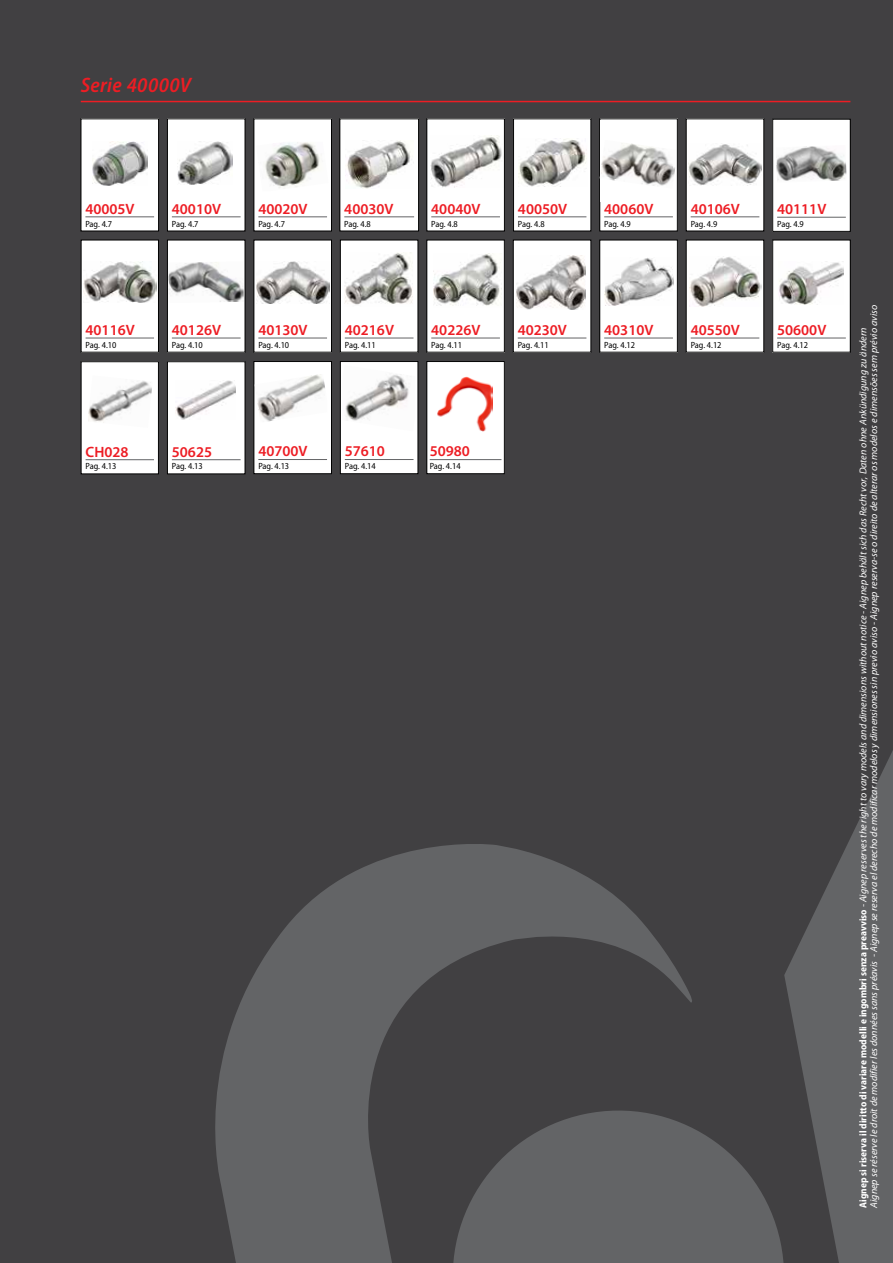
<style>
.page{position:relative;width:893px;height:1263px;background:#414042}
.page>*{position:absolute;margin:0;border:0;box-sizing:border-box;transform-origin:0 0}
.t1{font:italic 600 semi-condensed 21px "Myriad Pro";letter-spacing:.02em;color:#ed1d24}
.t2{font:600 15px "Myriad Pro";color:#ed1d24}
.t3{font:italic 10.05px/10.5px "Myriad Pro";color:#fff}
.t4{font:semi-condensed 9px "Myriad Pro";color:#000}
.s1{font-weight:700;font-style:normal;font-stretch:semi-condensed}
</style>
<div class="page">
<svg style="left:215px;top:844px;width:330px;height:419px;fill:#636466"></svg>
<svg style="left:437px;top:1095px;width:108px;height:168px"></svg>
<svg style="left:545px;top:753px;width:347px;height:510px"></svg>
<hr style="left:81px;top:101px;width:769px;height:1px;background:#ed1d24">
<div style="left:254px;top:119px;width:77px;height:112px;background:#fff"></div>
<hr style="left:258px;top:217px;width:69px;height:1px;background:#636466">
<div style="left:254px;top:119px;width:78px;height:112px;border:1px solid #000"></div>
<div style="left:81px;top:119px;width:78px;height:112px;background:#fff"></div>
<hr style="left:85px;top:217px;width:69px;height:1px;background:#636466">
<div style="left:81px;top:119px;width:78px;height:112px;border:1px solid #000"></div>
<div style="left:340px;top:119px;width:79px;height:112px;background:#fff"></div>
<hr style="left:344px;top:217px;width:70px;height:1px;background:#636466">
<div style="left:340px;top:119px;width:79px;height:112px;border:1px solid #000"></div>
<div style="left:167px;top:119px;width:78px;height:112px;background:#fff"></div>
<hr style="left:172px;top:217px;width:69px;height:1px;background:#636466">
<div style="left:167px;top:119px;width:78px;height:112px;border:1px solid #000"></div>
<img style="left:346px;top:141px;width:64px;height:48px">
<img style="left:178px;top:141px;width:55px;height:43px">
<div style="left:427px;top:119px;width:77px;height:112px;background:#fff"></div>
<hr style="left:431px;top:217px;width:69px;height:1px;background:#636466">
<div style="left:427px;top:119px;width:78px;height:112px;border:1px solid #000"></div>
<img style="left:431px;top:135px;width:73px;height:52px">
<div style="left:513px;top:119px;width:78px;height:112px;background:#fff"></div>
<hr style="left:518px;top:217px;width:68px;height:1px;background:#636466">
<div style="left:513px;top:119px;width:78px;height:112px;border:1px solid #000"></div>
<div style="left:600px;top:119px;width:77px;height:112px;background:#fff"></div>
<hr style="left:604px;top:217px;width:69px;height:1px;background:#636466">
<img style="left:518px;top:138px;width:69px;height:49px">
<div style="left:686px;top:119px;width:78px;height:112px;background:#fff"></div>
<hr style="left:691px;top:217px;width:68px;height:1px;background:#636466">
<div style="left:773px;top:119px;width:77px;height:112px;background:#fff"></div>
<hr style="left:777px;top:217px;width:69px;height:1px;background:#636466">
<div style="left:772px;top:119px;width:78px;height:113px;border:1px solid #000"></div>
<img style="left:688px;top:144px;width:73px;height:42px">
<img style="left:776px;top:146px;width:71px;height:35px">
<div style="left:81px;top:240px;width:77px;height:112px;background:#fff"></div>
<hr style="left:86px;top:338px;width:68px;height:1px;background:#636466">
<div style="left:81px;top:240px;width:78px;height:112px;border:1px solid #000"></div>
<div style="left:167px;top:240px;width:78px;height:112px;background:#fff"></div>
<hr style="left:172px;top:338px;width:69px;height:1px;background:#636466">
<div style="left:167px;top:240px;width:78px;height:112px;border:1px solid #000"></div>
<img style="left:168px;top:261px;width:76px;height:42px">
<div style="left:254px;top:240px;width:77px;height:112px;background:#fff"></div>
<hr style="left:258px;top:338px;width:69px;height:1px;background:#636466">
<div style="left:254px;top:240px;width:78px;height:112px;border:1px solid #000"></div>
<img style="left:256px;top:262px;width:74px;height:41px">
<div style="left:340px;top:240px;width:78px;height:112px;background:#fff"></div>
<hr style="left:345px;top:338px;width:68px;height:1px;background:#636466">
<div style="left:340px;top:240px;width:78px;height:112px;border:1px solid #000"></div>
<div style="left:427px;top:240px;width:77px;height:112px;background:#fff"></div>
<hr style="left:431px;top:338px;width:69px;height:1px;background:#636466">
<div style="left:427px;top:240px;width:78px;height:112px;border:1px solid #000"></div>
<div style="left:513px;top:240px;width:78px;height:112px;background:#fff"></div>
<hr style="left:518px;top:338px;width:68px;height:1px;background:#636466">
<div style="left:513px;top:240px;width:78px;height:112px;border:1px solid #000"></div>
<img style="left:516px;top:255px;width:70px;height:54px">
<div style="left:600px;top:240px;width:77px;height:112px;background:#fff"></div>
<hr style="left:604px;top:338px;width:69px;height:1px;background:#636466">
<div style="left:600px;top:240px;width:78px;height:112px;border:1px solid #000"></div>
<img style="left:604px;top:258px;width:69px;height:47px">
<div style="left:686px;top:240px;width:78px;height:112px;background:#fff"></div>
<hr style="left:691px;top:338px;width:68px;height:1px;background:#636466">
<div style="left:81px;top:362px;width:77px;height:112px;background:#fff"></div>
<hr style="left:86px;top:459px;width:68px;height:1px;background:#636466">
<div style="left:81px;top:361px;width:78px;height:113px;border:1px solid #000"></div>
<div style="left:167px;top:362px;width:78px;height:112px;background:#fff"></div>
<hr style="left:172px;top:459px;width:69px;height:1px;background:#636466">
<div style="left:167px;top:361px;width:78px;height:113px;border:1px solid #000"></div>
<div style="left:254px;top:361px;width:77px;height:113px;background:#fff"></div>
<hr style="left:258px;top:459px;width:69px;height:1px;background:#636466">
<div style="left:254px;top:361px;width:78px;height:113px;border:1px solid #000"></div>
<div style="left:340px;top:361px;width:78px;height:113px;background:#fff"></div>
<hr style="left:345px;top:459px;width:68px;height:1px;background:#636466">
<div style="left:340px;top:361px;width:78px;height:113px;border:1px solid #000"></div>
<img style="left:601px;top:143px;width:74px;height:43px">
<img style="left:83px;top:261px;width:74px;height:41px">
<div style="left:773px;top:240px;width:77px;height:112px;background:#fff"></div>
<hr style="left:777px;top:338px;width:69px;height:1px;background:#636466">
<div style="left:772px;top:240px;width:78px;height:112px;border:1px solid #000"></div>
<img style="left:88px;top:381px;width:64px;height:42px">
<img style="left:264px;top:142px;width:56px;height:46px">
<img style="left:93px;top:141px;width:55px;height:45px">
<img style="left:345px;top:252px;width:68px;height:53px">
<img style="left:433px;top:254px;width:69px;height:52px">
<img style="left:689px;top:256px;width:72px;height:50px">
<img style="left:175px;top:380px;width:61px;height:40px">
<img style="left:255px;top:374px;width:70px;height:49px">
<img style="left:345px;top:374px;width:64px;height:47px">
<img style="left:779px;top:262px;width:65px;height:42px">
<div style="left:427px;top:361px;width:77px;height:113px;background:#fff"></div>
<hr style="left:430px;top:459px;width:71px;height:1px;background:#636466">
<div style="left:427px;top:361px;width:78px;height:113px;border:1px solid #000"></div>
<img style="left:437px;top:377px;width:55px;height:54px">
<h1 class="t1" style="left:81px;top:74px;width:112px">Serie 40000V</h1>
<h2 class="t2" style="left:85px;top:200px;width:51px">40005V</h2>
<p class="t4" style="left:85px;top:219px;width:28px">Pag. 4.7</p>
<h2 class="t2" style="left:172px;top:200px;width:51px">40010V</h2>
<p class="t4" style="left:172px;top:219px;width:28px">Pag. 4.7</p>
<h2 class="t2" style="left:258px;top:200px;width:51px">40020V</h2>
<p class="t4" style="left:258px;top:219px;width:28px">Pag. 4.7</p>
<h2 class="t2" style="left:344px;top:200px;width:51px">40030V</h2>
<p class="t4" style="left:344px;top:219px;width:28px">Pag. 4.8</p>
<h2 class="t2" style="left:431px;top:200px;width:51px">40040V</h2>
<p class="t4" style="left:431px;top:219px;width:28px">Pag. 4.8</p>
<h2 class="t2" style="left:518px;top:200px;width:51px">40050V</h2>
<p class="t4" style="left:518px;top:219px;width:28px">Pag. 4.8</p>
<h2 class="t2" style="left:604px;top:200px;width:51px">40060V</h2>
<p class="t4" style="left:604px;top:219px;width:28px">Pag. 4.9</p>
<h2 class="t2" style="left:691px;top:200px;width:51px">40106V</h2>
<p class="t4" style="left:691px;top:219px;width:28px">Pag. 4.9</p>
<h2 class="t2" style="left:777px;top:201px;width:51px">40111V</h2>
<p class="t4" style="left:777px;top:219px;width:28px">Pag. 4.9</p>
<h2 class="t2" style="left:86px;top:321px;width:51px">40116V</h2>
<p class="t4" style="left:86px;top:340px;width:32px">Pag. 4.10</p>
<h2 class="t2" style="left:172px;top:321px;width:51px">40126V</h2>
<p class="t4" style="left:172px;top:340px;width:32px">Pag. 4.10</p>
<h2 class="t2" style="left:258px;top:321px;width:51px">40130V</h2>
<p class="t4" style="left:258px;top:340px;width:32px">Pag. 4.10</p>
<h2 class="t2" style="left:345px;top:321px;width:51px">40216V</h2>
<p class="t4" style="left:345px;top:340px;width:32px">Pag. 4.11</p>
<h2 class="t2" style="left:431px;top:321px;width:51px">40226V</h2>
<p class="t4" style="left:431px;top:340px;width:32px">Pag. 4.11</p>
<h2 class="t2" style="left:518px;top:321px;width:51px">40230V</h2>
<p class="t4" style="left:518px;top:340px;width:32px">Pag. 4.11</p>
<h2 class="t2" style="left:604px;top:321px;width:51px">40310V</h2>
<p class="t4" style="left:604px;top:340px;width:32px">Pag. 4.12</p>
<h2 class="t2" style="left:691px;top:321px;width:51px">40550V</h2>
<p class="t4" style="left:691px;top:340px;width:32px">Pag. 4.12</p>
<h2 class="t2" style="left:86px;top:443px;width:45px">CH028</h2>
<p class="t4" style="left:86px;top:461px;width:32px">Pag. 4.13</p>
<h2 class="t2" style="left:172px;top:443px;width:42px">50625</h2>
<p class="t4" style="left:172px;top:461px;width:32px">Pag. 4.13</p>
<h2 class="t2" style="left:258px;top:443px;width:51px">40700V</h2>
<p class="t4" style="left:258px;top:461px;width:32px">Pag. 4.13</p>
<h2 class="t2" style="left:345px;top:443px;width:42px">57610</h2>
<p class="t4" style="left:345px;top:461px;width:32px">Pag. 4.14</p>
<h2 class="t2" style="left:430px;top:443px;width:42px">50980</h2>
<p class="t4" style="left:430px;top:461px;width:32px">Pag. 4.14</p>
<h2 class="t2" style="left:777px;top:321px;width:51px">50600V</h2>
<p class="t4" style="left:777px;top:340px;width:32px">Pag. 4.12</p>
<p class="t3" style="left:858px;top:1208px;width:904px;rotate:-90deg"><span class="s1">Aignep si riserva il diritto di variare modelli e ingombri senza preavviso</span> - Aignep reserves the right to vary models and dimensions without notice - Aignep behält sich das Recht vor, Daten ohne Ankündigung zu ändern<br>Aignep se réserve le droit de modifier les données sans préavis - Aignep se reserva el derecho de modificar modelos y dimensiones sin previo aviso - Aignep reserva-se o direito de alterar os modelos e dimensões sem prévio aviso</p>
</div>
